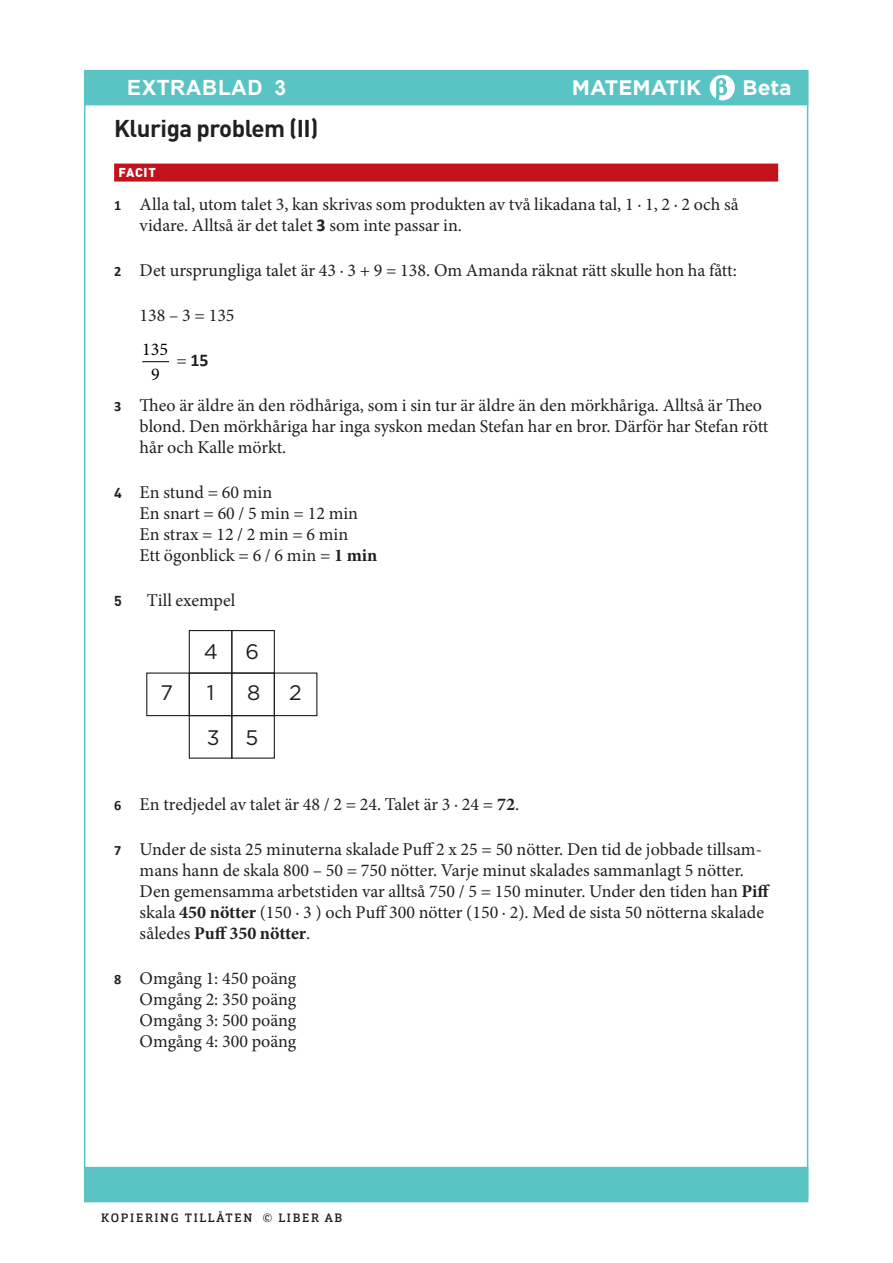
<style>
.page{position:relative;width:893px;height:1263px;background:#fff}
.page>*{position:absolute;margin:0;border:0;box-sizing:border-box;transform-origin:0 0}
.R_OH{font:700 24px "DIN Pro";letter-spacing:-.02em;color:#231f20}
.t1{font:700 21px "Gotham";color:#fff}
.Antal_ratt{font:700 21px "Arial";letter-spacing:.035em;color:#fff}
.t2{font:21px "Gotham";color:#231f20}
.Uppgift_luft_över{font:18px/21px "Minion Pro";color:#231f20}
.t3{font:18px/25.3px "Minion Pro";color:#000;text-align:center}
.Uppgift_luft_över-2{font:700 18px "Calibri";color:#231f20}
.Uppgift_luft_över-3{font:700 14.25px "DIN Pro";color:#231f20}
.R_Facit_2{font:900 12.75px "DIN Pro";letter-spacing:.055em;color:#fff}
.t4{font:500 12px "Orgon Slab";letter-spacing:.14em;color:#231f20}
.s1{font-family:"Calibri";font-weight:700;font-size:14.25px}
.s2{font-family:"Calibri";font-weight:700}
.s3{font-family:"Minion Pro";font-weight:400}
.s4{font-family:"DIN Pro";font-weight:700;font-size:14.25px}
.s5{font-weight:700}
</style>
<div class="page">
<div style="left:85px;top:71px;width:723px;height:34px;background:#59c4c3"></div>
<div style="left:84px;top:70px;width:724px;height:35px;border:2px solid #59c4c3"></div>
<div style="left:85px;top:1167px;width:723px;height:34px;background:#59c4c3"></div>
<div style="left:84px;top:1167px;width:724px;height:35px;border:2px solid #59c4c3"></div>
<div style="left:710px;top:75px;width:25px;height:25px;background:#fff;border-radius:50%"></div>
<div style="left:114px;top:164px;width:664px;height:18px;background:#c4121a"></div>
<svg style="left:143px;top:361px;width:26px;height:1px"></svg>
<div style="left:189px;top:630px;width:43px;height:44px;border:1px solid #231f20"></div>
<div style="left:231px;top:630px;width:44px;height:44px;border:1px solid #231f20"></div>
<div style="left:146px;top:672px;width:44px;height:44px;border:1px solid #231f20"></div>
<div style="left:189px;top:672px;width:43px;height:44px;border:1px solid #231f20"></div>
<div style="left:231px;top:672px;width:44px;height:44px;border:1px solid #231f20"></div>
<div style="left:274px;top:672px;width:43px;height:44px;border:1px solid #231f20"></div>
<div style="left:189px;top:715px;width:43px;height:44px;border:1px solid #231f20"></div>
<div style="left:231px;top:715px;width:44px;height:44px;border:1px solid #231f20"></div>
<svg style="left:714px;top:77px;width:14px;height:29px"></svg>
<p class="Antal_ratt" style="left:274px;top:73px;width:13px">3</p>
<p class="Antal_ratt" style="left:127px;top:73px;width:137px">EXTRABLAD</p>
<p class="R_OH" style="left:114px;top:112px;width:206px">Kluriga problem (II)</p>
<p class="R_Facit_2" style="left:118px;top:164px;width:39px">FACIT</p>
<p class="Uppgift_luft_över" style="left:140px;top:194px;width:600px;text-indent:-26px"><span class="s1">1</span> Alla tal, utom talet 3, kan skrivas som produkten av två likadana tal, 1 ∙ 1, 2 ∙ 2 och så vidare. Alltså är det talet <span class="s2">3</span> som inte passar in.</p>
<p class="Uppgift_luft_över" style="left:114px;top:260px;width:624px"><span class="s1">2</span> Det ursprungliga talet är 43 ∙ 3 + 9 = 138. Om Amanda räknat rätt skulle hon ha fått:</p>
<p class="Uppgift_luft_över" style="left:140px;top:305px;width:96px">138 – 3 = 135</p>
<p class="t3" style="left:142px;top:336px;width:28px">135<br>9</p>
<p class="Uppgift_luft_över-2" style="left:176px;top:347px;width:34px"><span class="s3">=</span> 15</p>
<p class="Uppgift_luft_över" style="left:140px;top:395px;width:630px;text-indent:-26px"><span class="s1">3</span> Theo är äldre än den rödhåriga, som i sin tur är äldre än den mörkhåriga. Alltså är Theo blond. Den mörkhåriga har inga syskon medan Stefan har en bror. Därför har Stefan rött hår och Kalle mörkt.</p>
<p class="Uppgift_luft_över" style="left:140px;top:482px;width:239px;text-indent:-26px"><span class="s4">4</span> En stund = 60 min<br>En snart = 60 / 5 min = 12 min<br>En strax = 12 / 2 min = 6 min<br>Ett ögonblick = 6 / 6 min = <span class="s5">1 min</span></p>
<p class="Uppgift_luft_över-3" style="left:114px;top:591px;width:9px">5</p>
<p class="Uppgift_luft_över" style="left:147px;top:590px;width:90px">Till exempel</p>
<p class="t2" style="left:204px;top:638px;width:16px">4</p>
<p class="t2" style="left:246px;top:638px;width:15px">6</p>
<p class="t2" style="left:161px;top:679px;width:14px">7</p>
<p class="t2" style="left:207px;top:679px;width:9px">1</p>
<p class="t2" style="left:247px;top:679px;width:15px">8</p>
<p class="t2" style="left:289px;top:679px;width:14px">2</p>
<p class="t2" style="left:207px;top:724px;width:53px">3 5</p>
<p class="t1" style="left:572px;top:74px;width:131px">MATEMATIK</p>
<p class="t1" style="left:742px;top:73px;width:51px">Beta</p>
<p class="Uppgift_luft_över" style="left:114px;top:794px;width:406px"><span class="s1">6</span> En tredjedel av talet är 48 / 2 = 24. Talet är 3 ∙ 24 = <span class="s5">72</span>.</p>
<p class="Uppgift_luft_över" style="left:140px;top:839px;width:632px;text-indent:-26px"><span class="s1">7</span> Under de sista 25 minuterna skalade Puff 2 x 25 = 50 nötter. Den tid de jobbade tillsam&shy;mans hann de skala 800 – 50 = 750 nötter. Varje minut skalades sammanlagt 5 nötter.<br>Den gemensamma arbetstiden var alltså 750 / 5 = 150 minuter. Under den tiden han <span class="s5">Piff </span>skala <span class="s5">450 nötter</span> (150 ∙ 3 ) och Puff 300 nötter (150 ∙ 2). Med de sista 50 nötterna skalade således <span class="s5">Puff 350 nötter</span>.</p>
<p class="Uppgift_luft_över" style="left:140px;top:968px;width:158px;text-align:justify;text-indent:-26px"><span class="s1">8</span> Omgång 1: 450 poäng Omgång 2: 350 poäng Omgång 3: 500 poäng Omgång 4: 300 poäng</p>
<p class="t4" style="left:101px;top:1210px;width:243px">KOPIERING TILLÅTEN © LIBER AB</p>
</div>
